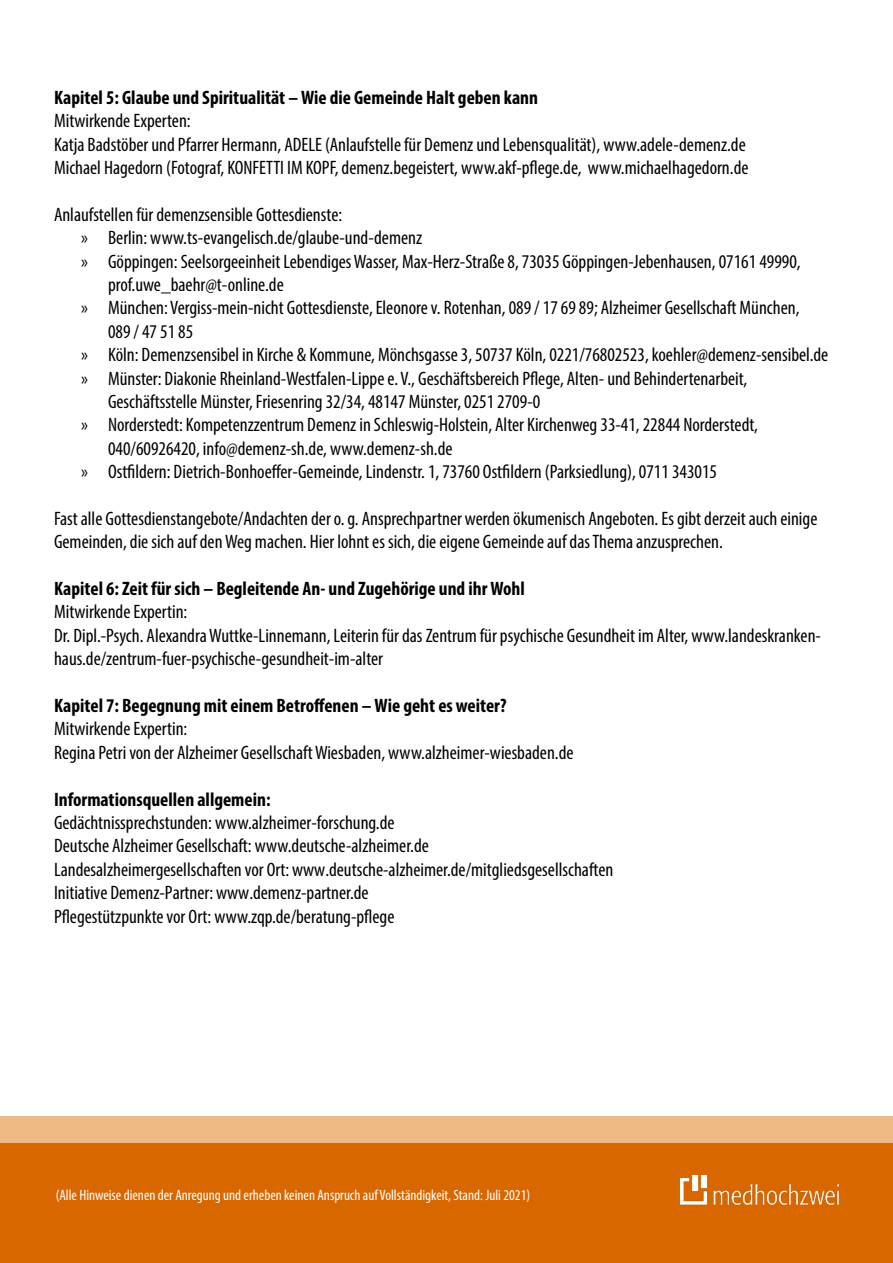
<style>
.page{position:relative;width:893px;height:1263px;background:#fff}
.page>*{position:absolute;margin:0;border:0;box-sizing:border-box;transform-origin:0 0}
.t1{font:condensed 19.5px/23.5px "Myriad Pro";color:#000}
.t2{font:700 condensed 19.5px "Myriad Pro";color:#000}
.t3{font:condensed 15px "Myriad Pro";color:#fff}
</style>
<div class="page">
<div style="left:0;top:1116px;width:893px;height:108px;background:#f0ba85"></div>
<div style="left:0;top:1144px;width:893px;height:119px;background:#d96700"></div>
<img style="left:680px;top:1175px;width:159px;height:31px">
<p class="t2" style="left:54px;top:85px;width:486px">Kapitel 5: Glaube und Spiritualität – Wie die Gemeinde Halt geben kann</p>
<p class="t1" style="left:54px;top:109px;width:696px">Mitwirkende Experten:<br>Katja Badstöber und Pfarrer Hermann, ADELE (Anlaufstelle für Demenz und Lebensqualität), www.adele-demenz.de<br>Michael Hagedorn (Fotograf, KONFETTI IM KOPF, demenz.begeistert, www.akf-pflege.de, www.michaelhagedorn.de</p>
<p class="t1" style="left:54px;top:202px;width:290px">Anlaufstellen für demenzsensible Gottesdienste:</p>
<p class="t1" style="left:81px;top:226px;width:343px">» Berlin: www.ts-evangelisch.de/glaube-und-demenz</p>
<p class="t1" style="left:81px;top:249px;width:721px">» Göppingen: Seelsorgeeinheit Lebendiges Wasser, Max-Herz-Straße 8, 73035 Göppingen-Jebenhausen, 07161 49990,</p>
<p class="t1" style="left:108px;top:272px;width:177px">prof.uwe_baehr@t-online.de</p>
<p class="t1" style="left:81px;top:296px;width:720px">» München: Vergiss-mein-nicht Gottesdienste, Eleonore v. Rotenhan, 089 / 17 69 89; Alzheimer Gesellschaft München,</p>
<p class="t1" style="left:108px;top:319px;width:87px">089 / 47 51 85</p>
<p class="t1" style="left:81px;top:343px;width:749px">» Köln: Demenzsensibel in Kirche &amp; Kommune, Mönchsgasse 3, 50737 Köln, 0221/76802523, koehler@demenz-sensibel.de</p>
<p class="t1" style="left:81px;top:366px;width:668px">» Münster: Diakonie Rheinland-Westfalen-Lippe e. V., Geschäftsbereich Pflege, Alten- und Behindertenarbeit,</p>
<p class="t1" style="left:108px;top:389px;width:434px">Geschäftsstelle Münster, Friesenring 32/34, 48147 Münster, 0251 2709-0</p>
<p class="t1" style="left:81px;top:413px;width:678px">» Norderstedt: Kompetenzzentrum Demenz in Schleswig-Holstein, Alter Kirchenweg 33-41, 22844 Norderstedt,</p>
<p class="t1" style="left:108px;top:436px;width:346px">040/60926420, info@demenz-sh.de, www.demenz-sh.de</p>
<p class="t1" style="left:81px;top:460px;width:637px">» Ostfildern: Dietrich-Bonhoeffer-Gemeinde, Lindenstr. 1, 73760 Ostfildern (Parksiedlung), 0711 343015</p>
<p class="t1" style="left:54px;top:507px;width:765px">Fast alle Gottesdienstangebote/Andachten der o. g. Ansprechpartner werden ökumenisch Angeboten. Es gibt derzeit auch einige<br>Gemeinden, die sich auf den Weg machen. Hier lohnt es sich, die eigene Gemeinde auf das Thema anzusprechen.</p>
<p class="t2" style="left:54px;top:576px;width:472px">Kapitel 6: Zeit für sich – Begleitende An- und Zugehörige und ihr Wohl</p>
<p class="t1" style="left:54px;top:599px;width:768px">Mitwirkende Expertin:<br>Dr. Dipl.-Psych. Alexandra Wuttke-Linnemann, Leiterin für das Zentrum für psychische Gesundheit im Alter, www.landeskranken&shy;haus.de/zentrum-fuer-psychische-gesundheit-im-alter</p>
<p class="t2" style="left:54px;top:693px;width:454px">Kapitel 7: Begegnung mit einem Betroffenen – Wie geht es weiter?</p>
<p class="t1" style="left:54px;top:716px;width:521px">Mitwirkende Expertin:<br>Regina Petri von der Alzheimer Gesellschaft Wiesbaden, www.alzheimer-wiesbaden.de</p>
<p class="t2" style="left:54px;top:787px;width:218px">Informationsquellen allgemein:</p>
<p class="t1" style="left:54px;top:810px;width:561px">Gedächtnissprechstunden: www.alzheimer-forschung.de<br>Deutsche Alzheimer Gesellschaft: www.deutsche-alzheimer.de Landesalzheimergesellschaften vor Ort: www.deutsche-alzheimer.de/mitgliedsgesellschaften Initiative Demenz-Partner: www.demenz-partner.de<br>Pflegestützpunkte vor Ort: www.zqp.de/beratung-pflege</p>
<p class="t3" style="left:56px;top:1186px;width:476px">(Alle Hinweise dienen der Anregung und erheben keinen Anspruch auf Vollständigkeit, Stand: Juli 2021)</p>
</div>
